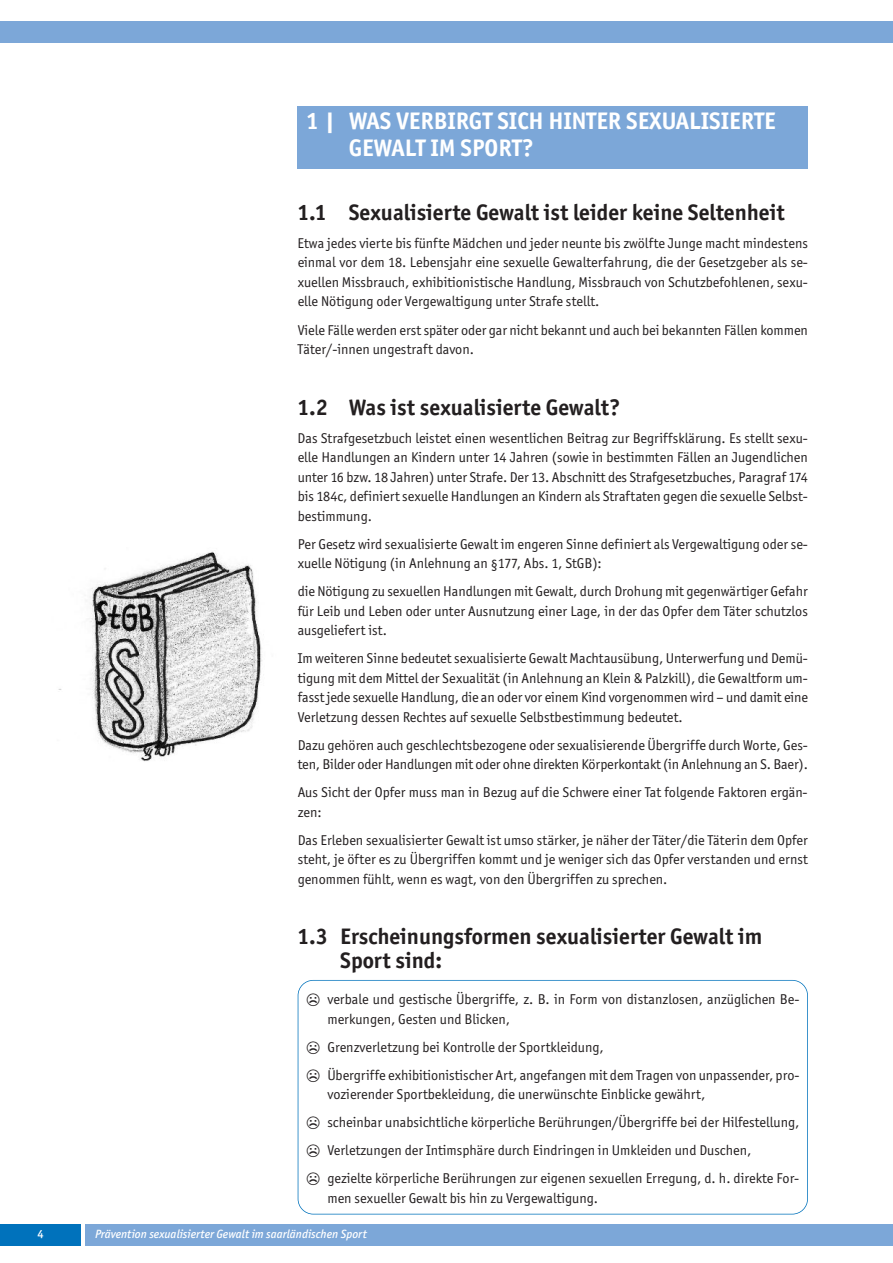
<style>
.page{position:relative;width:893px;height:1263px;background:#fff}
.page>*{position:absolute;margin:0;border:0;box-sizing:border-box;transform-origin:0 0}
.t1{font:700 24px/27px "Officina San ITC";color:#fff}
.t2{font:700 22.5px/24px "Officina San ITC";color:#231f20}
.t3{font:14.25px/19.5px "Officina San ITC";color:#231f20}
.t4{font:12px "Officina San ITC Medium Italic OS";color:#fff}
.t5{font:500 12px "Officina San ITC";color:#fff}
.s1{font-family:"MS Gothic";font-size:28.5px}
</style>
<div class="page">
<div style="left:298px;top:980px;width:510px;height:234px;border:2px solid #0072bc;border-radius:16px"></div>
<div style="left:0;top:1225px;width:81px;height:21px;background:#0072bc"></div>
<div style="left:85px;top:1225px;width:808px;height:21px;background:#7ca7d8"></div>
<div style="left:0;top:21px;width:893px;height:22px;background:#7ca7d8"></div>
<div style="left:298px;top:106px;width:510px;height:63px;background:#7ca7d8"></div>
<img style="left:58px;top:551px;width:204px;height:211px">
<h1 class="t1" style="left:349px;top:108px;width:429px;text-indent:-43px">1 | WAS VERBIRGT SICH HINTER SEXUALISIERTE<br>GEWALT IM SPORT?</h1>
<h2 class="t2" style="left:298px;top:200px;width:488px">1.1 Sexualisierte Gewalt ist leider keine Seltenheit</h2>
<p class="t3" style="left:298px;top:233px;width:512px;text-align:justify">Etwa jedes vierte bis fünfte Mädchen und jeder neunte bis zwölfte Junge macht mindestens einmal vor dem 18. Lebensjahr eine sexuelle Gewalterfahrung, die der Gesetzgeber als se&shy;xuellen Missbrauch, exhibitionistische Handlung, Missbrauch von Schutzbefohlenen, sexu&shy;elle Nötigung oder Vergewaltigung unter Strafe stellt.</p>
<p class="t3" style="left:298px;top:320px;width:512px">Viele Fälle werden erst später oder gar nicht bekannt und auch bei bekannten Fällen kommen<br>Täter/-innen ungestraft davon.</p>
<h2 class="t2" style="left:298px;top:395px;width:324px">1.2 Was ist sexualisierte Gewalt?</h2>
<p class="t3" style="left:298px;top:428px;width:512px;text-align:justify">Das Strafgesetzbuch leistet einen wesentlichen Beitrag zur Begriffsklärung. Es stellt sexu&shy;elle Handlungen an Kindern unter 14 Jahren (sowie in bestimmten Fällen an Jugendlichen unter 16 bzw. 18 Jahren) unter Strafe. Der 13. Abschnitt des Strafgesetzbuches, Paragraf 174 bis 184c, definiert sexuelle Handlungen an Kindern als Straftaten gegen die sexuelle Selbst&shy;bestimmung.</p>
<p class="t3" style="left:298px;top:534px;width:512px">Per Gesetz wird sexualisierte Gewalt im engeren Sinne definiert als Vergewaltigung oder se&shy;xuelle Nötigung (in Anlehnung an §177, Abs. 1, StGB):</p>
<p class="t3" style="left:298px;top:581px;width:512px;text-align:justify">die Nötigung zu sexuellen Handlungen mit Gewalt, durch Drohung mit gegenwärtiger Gefahr für Leib und Leben oder unter Ausnutzung einer Lage, in der das Opfer dem Täter schutzlos ausgeliefert ist.</p>
<p class="t3" style="left:298px;top:648px;width:512px;text-align:justify">Im weiteren Sinne bedeutet sexualisierte Gewalt Machtausübung, Unterwerfung und Demü&shy;tigung mit dem Mittel der Sexualität (in Anlehnung an Klein &amp; Palzkill), die Gewaltform um&shy;fasstjede sexuelle Handlung, die an oder vor einem Kind vorgenommen wird – und damit eine Verletzung dessen Rechtes auf sexuelle Selbstbestimmung bedeutet.</p>
<p class="t3" style="left:298px;top:735px;width:512px">Dazu gehören auch geschlechtsbezogene oder sexualisierende Übergriffe durch Worte, Ges&shy;ten, Bilder oder Handlungen mit oder ohne direkten Körperkontakt (in Anlehnung an S. Baer).</p>
<p class="t3" style="left:298px;top:782px;width:511px">Aus Sicht der Opfer muss man in Bezug auf die Schwere einer Tat folgende Faktoren ergän&shy;zen:</p>
<p class="t3" style="left:298px;top:830px;width:512px;text-align:justify">Das Erleben sexualisierter Gewalt ist umso stärker, je näher der Täter/die Täterin dem Opfer steht, je öfter es zu Übergriffen kommt und je weniger sich das Opfer verstanden und ernst genommen fühlt, wenn es wagt, von den Übergriffen zu sprechen.</p>
<h2 class="t2" style="left:340px;top:924px;width:423px;text-indent:-43px">1.3 Erscheinungsformen sexualisierter Gewalt im<br>Sport sind:</h2>
<p class="t3" style="left:327px;top:990px;width:473px;text-indent:-21px"><span class="s1">☹</span> verbale und gestische Übergriffe, z. B. in Form von distanzlosen, anzüglichen Be&shy;merkungen, Gesten und Blicken,</p>
<p class="t3" style="left:306px;top:1033px;width:495px;line-height:28px"><span class="s1">☹</span> Grenzverletzung bei Kontrolle der Sportkleidung,<br><span class="s1">☹</span> Übergriffe exhibitionistischer Art, angefangen mit dem Tragen von unpassender, pro-</p>
<p class="t3" style="left:306px;top:1080px;width:495px;line-height:28px;text-indent:21px">vozierender Sportbekleidung, die unerwünschte Einblicke gewährt,<br><span class="s1">☹</span> scheinbar unabsichtliche körperliche Berührungen/Übergriffe bei der Hilfestellung, <span class="s1">☹</span> Verletzungen der Intimsphäre durch Eindringen in Umkleiden und Duschen,<br><span class="s1">☹</span> gezielte körperliche Berührungen zur eigenen sexuellen Erregung, d. h. direkte For-</p>
<p class="t3" style="left:327px;top:1188px;width:272px">men sexueller Gewalt bis hin zu Vergewaltigung.</p>
<p class="t5" style="left:37px;top:1230px;width:8px">4</p>
<p class="t4" style="left:95px;top:1230px;width:273px">Prävention sexualisierter Gewalt im saarländischen Sport</p>
</div>
